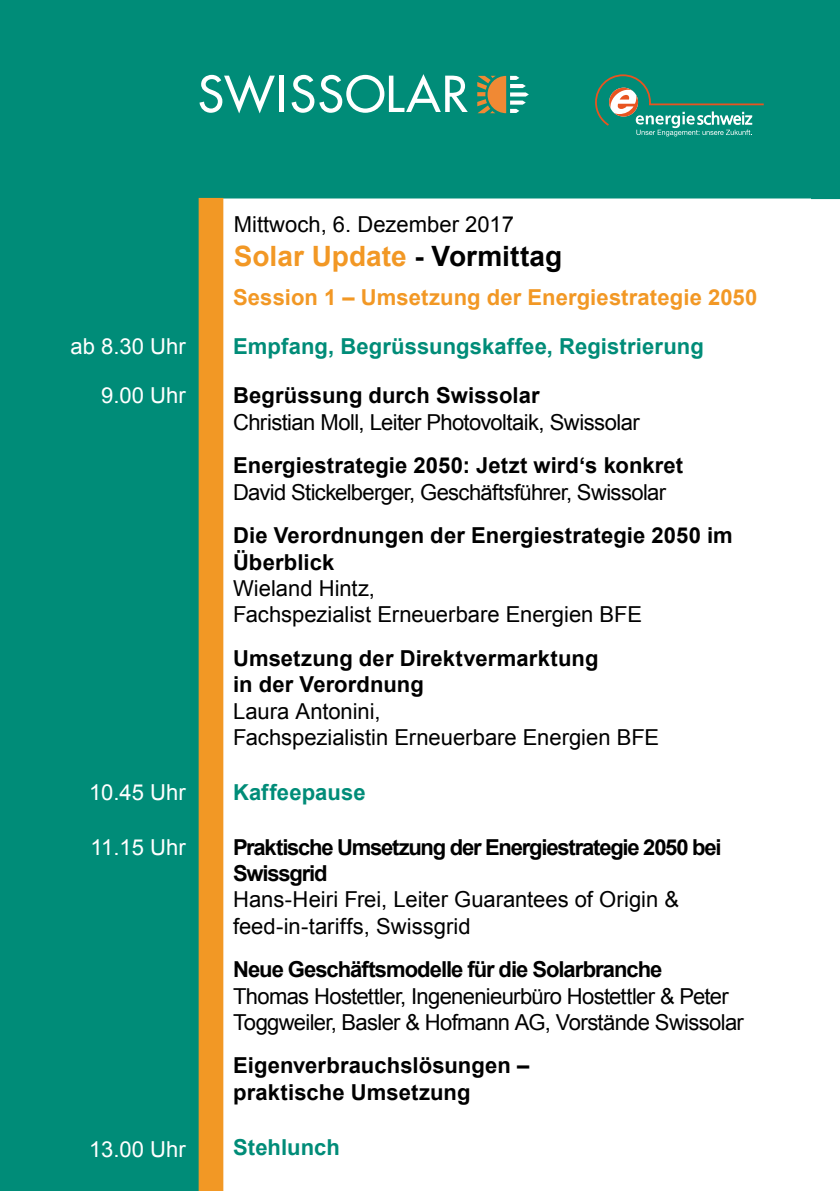
<style>
.page{position:relative;width:840px;height:1191px;background:#fff}
.page>*{position:absolute;margin:0;border:0;box-sizing:border-box;transform-origin:0 0}
.t1{font:700 28px "Arial";color:#f29825}
.t2{font:22px/26.4px "Arial";letter-spacing:-.025em;color:#000}
.t3{font:22px/26.4px "Arial";color:#000}
.t4{font:700 22px/26.4px "Arial";letter-spacing:.005em;color:#000}
.t5{font:22px/26.4px "Arial";letter-spacing:-.005em;color:#000}
.t6{font:700 22px "Arial";letter-spacing:.005em;color:#008c78}
.t7{font:700 22px "Arial";letter-spacing:.005em;color:#f29825}
.t8{font:22px "Arial";color:#fff}
.s1{color:#000}
.s2{font-weight:700}
.s3{font-weight:400}
</style>
<div class="page">
<div style="left:0;top:198px;width:198px;height:993px;background:#008c78"></div>
<div style="left:0;top:0;width:810px;height:198px;background:#008c78"></div>
<div style="left:810px;top:0;width:29px;height:199px;background:#008c78"></div>
<div style="left:198px;top:198px;width:25px;height:993px;background:#f29825"></div>
<svg style="left:199px;top:75px;width:76px;height:38px"></svg>
<div style="left:279px;top:76px;width:5px;height:36px;background:#fff"></div>
<svg style="left:291px;top:74px;width:176px;height:39px"></svg>
<svg style="left:477px;top:76px;width:51px;height:37px"></svg>
<svg style="left:594px;top:73px;width:171px;height:63px"></svg>
<p class="t8" style="left:71px;top:332px;width:116px">ab 8.30 Uhr</p>
<p class="t8" style="left:101px;top:381px;width:86px">9.00 Uhr</p>
<p class="t8" style="left:89px;top:777px;width:98px">10.45 Uhr</p>
<p class="t8" style="left:91px;top:832px;width:96px">11.15 Uhr</p>
<p class="t8" style="left:89px;top:1134px;width:98px">13.00 Uhr</p>
<p class="t3" style="left:234px;top:211px;width:281px">Mittwoch, 6. Dezember 2017</p>
<p class="t1" style="left:234px;top:237px;width:330px">Solar Update <span class="s1">- Vormittag</span></p>
<p class="t7" style="left:233px;top:283px;width:525px">Session 1 – Umsetzung der Energiestrategie 2050</p>
<p class="t6" style="left:233px;top:332px;width:472px">Empfang, Begrüssungskaffee, Registrierung</p>
<p class="t2" style="left:233px;top:383px;width:408px"><span class="s2">Begrüssung durch Swissolar<br></span>Christian Moll, Leiter Photovoltaik, Swissolar</p>
<p class="t2" style="left:233px;top:452px;width:451px"><span class="s2">Energiestrategie 2050: Jetzt wird‘s konkret<br></span>David Stickelberger, Geschäftsführer, Swissolar</p>
<p class="t4" style="left:233px;top:523px;width:501px">Die Verordnungen der Energiestrategie 2050 im<br>Überblick<br><span class="s3">Wieland Hintz,<br>Fachspezialist Erneuerbare Energien BFE</span></p>
<p class="t5" style="left:233px;top:645px;width:427px"><span class="s2">Umsetzung der Direktvermarktung<br>in der Verordnung<br></span>Laura Antonini,<br>Fachspezialistin Erneuerbare Energien BFE</p>
<p class="t6" style="left:233px;top:777px;width:134px">Kaffeepause</p>
<p class="t3" style="left:233px;top:834px;width:490px"><span class="s2">Praktische Umsetzung der Energiestrategie 2050 bei Swissgrid<br></span>Hans-Heiri Frei, Leiter Guarantees of Origin &amp; feed-in-tariffs, Swissgrid</p>
<p class="t2" style="left:233px;top:956px;width:512px"><span class="s2">Neue Geschäftsmodelle für die Solarbranche<br></span>Thomas Hostettler, Ingenenieurbüro Hostettler &amp; Peter<br>Toggweiler, Basler &amp; Hofmann AG, Vorstände Swissolar</p>
<p class="t4" style="left:233px;top:1053px;width:297px">Eigenverbrauchslösungen – praktische Umsetzung</p>
<p class="t6" style="left:233px;top:1132px;width:108px">Stehlunch</p>
</div>
